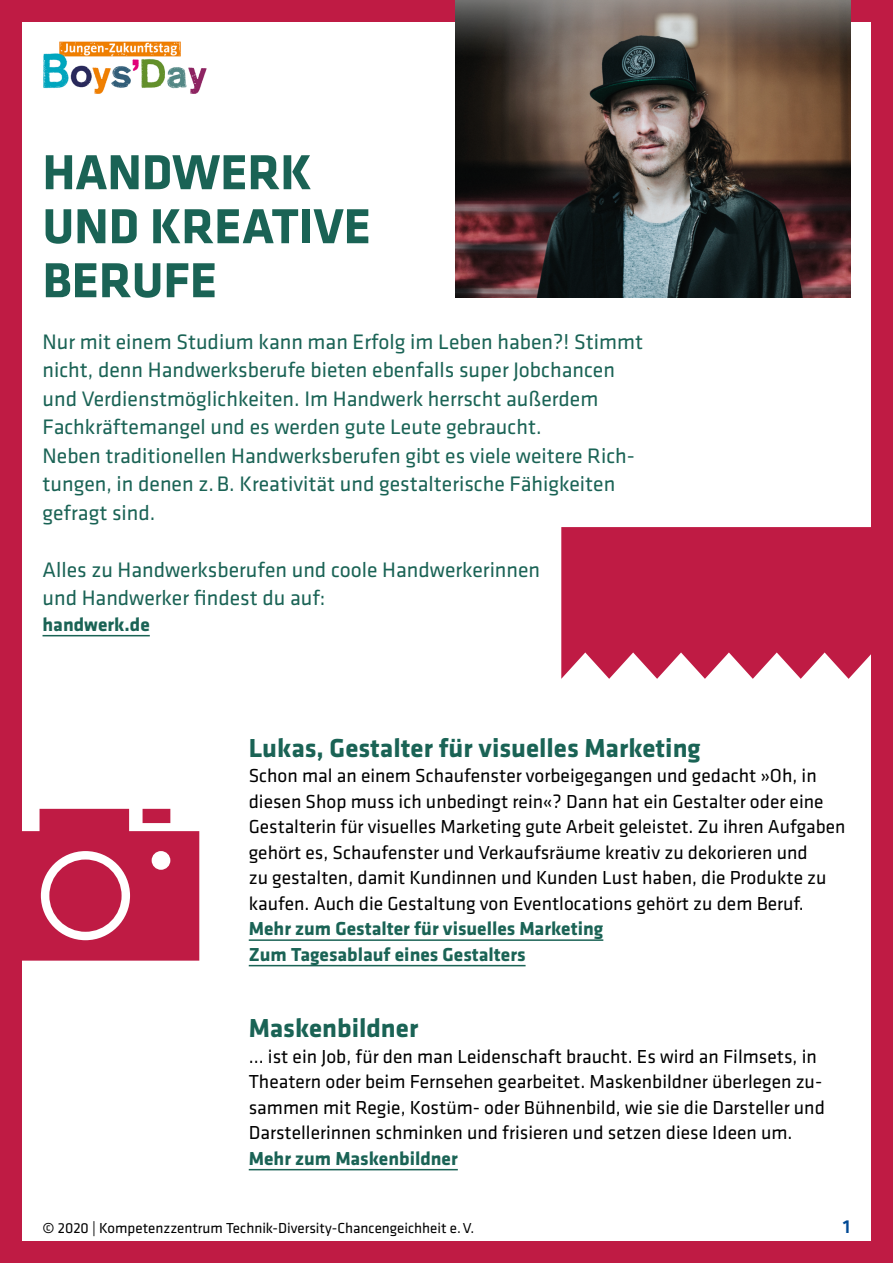
<style>
.page{position:relative;width:893px;height:1263px;background:#fff}
.page>*{position:absolute;margin:0;border:0;box-sizing:border-box;transform-origin:0 0}
.Headline_1{font:700 51px/54px "Klavika";color:#1a6355}
.Subheadline_2{font:700 27px "Klavika";color:#1a6355}
.Einleitung{font:21.75px/28.5px "Klavika";color:#1a6355}
.Fließtext{font:19.5px/25.5px "Klavika";color:#000}
.Hyperlinks{font:700 19.5px "Klavika";color:#1a6355}
.t1{font:500 19.5px "Klavika";color:#004994}
.t2{font:15px "Klavika";color:#000}
</style>
<div class="page">
<div style="left:0;top:0;width:893px;height:21px;background:#bf1b44"></div>
<div style="left:0;top:1242px;width:893px;height:21px;background:#bf1b44"></div>
<div style="left:0;top:0;width:21px;height:1263px;background:#bf1b44"></div>
<div style="left:872px;top:0;width:21px;height:1263px;background:#bf1b44"></div>
<hr style="left:43px;top:635px;width:107px;height:1px;background:#1a6355">
<hr style="left:249px;top:939px;width:354px;height:2px;background:#1a6355">
<hr style="left:249px;top:965px;width:277px;height:1px;background:#1a6355">
<hr style="left:249px;top:1169px;width:209px;height:1px;background:#1a6355">
<img style="left:43px;top:41px;width:164px;height:53px">
<img style="left:455px;top:0;width:395px;height:298px">
<svg style="left:561px;top:527px;width:311px;height:152px;background:#c42f54"></svg>
<svg style="left:21px;top:809px;width:178px;height:152px;background:#c83c5f"></svg>
<h1 class="Headline_1" style="left:43px;top:146px;width:330px">HANDWERK<br>UND KREATIVE<br>BERUFE</h1>
<p class="Einleitung" style="left:43px;top:328px;width:602px">Nur mit einem Studium kann man Erfolg im Leben haben?! Stimmt nicht, denn Handwerksberufe bieten ebenfalls super Jobchancen und Verdienstmöglichkeiten. Im Handwerk herrscht außerdem Fachkräftemangel und es werden gute Leute gebraucht.</p>
<p class="Einleitung" style="left:43px;top:442px;width:594px">Neben traditionellen Handwerksberufen gibt es viele weitere Rich&shy;tungen, in denen z.B. Kreativität und gestalterische Fähigkeiten gefragt sind.</p>
<p class="Einleitung" style="left:43px;top:556px;width:499px">Alles zu Handwerksberufen und coole Handwerkerinnen und Handwerker findest du auf:</p>
<p class="Hyperlinks" style="left:43px;top:614px;width:109px">handwerk.de</p>
<h3 class="Subheadline_2" style="left:249px;top:733px;width:453px">Lukas, Gestalter für visuelles Marketing</h3>
<p class="Fließtext" style="left:249px;top:763px;width:598px">Schon mal an einem Schaufenster vorbeigegangen und gedacht »Oh, in diesen Shop muss ich unbedingt rein«? Dann hat ein Gestalter oder eine Gestalterin für visuelles Marketing gute Arbeit geleistet. Zu ihren Aufgaben gehört es, Schaufenster und Verkaufsräume kreativ zu dekorieren und<br>zu gestalten, damit Kundinnen und Kunden Lust haben, die Produkte zu kaufen. Auch die Gestaltung von Eventlocations gehört zu dem Beruf.</p>
<p class="Hyperlinks" style="left:249px;top:918px;width:356px">Mehr zum Gestalter für visuelles Marketing</p>
<p class="Hyperlinks" style="left:249px;top:943px;width:278px">Zum Tagesablauf eines Gestalters</p>
<h3 class="Subheadline_2" style="left:249px;top:1013px;width:171px">Maskenbildner</h3>
<p class="Fließtext" style="left:249px;top:1044px;width:578px">… ist ein Job, für den man Leidenschaft braucht. Es wird an Filmsets, in Theatern oder beim Fernsehen gearbeitet. Maskenbildner überlegen zu&shy;sammen mit Regie, Kostüm- oder Bühnenbild, wie sie die Darsteller und Darstellerinnen schminken und frisieren und setzen diese Ideen um.</p>
<p class="Hyperlinks" style="left:249px;top:1147px;width:211px">Mehr zum Maskenbildner</p>
<p class="t2" style="left:43px;top:1220px;width:433px">© 2020 | Kompetenzzentrum Technik-Diversity-Chancengeichheit e.V.</p>
<p class="t1" style="left:843px;top:1216px;width:9px">1</p>
</div>
